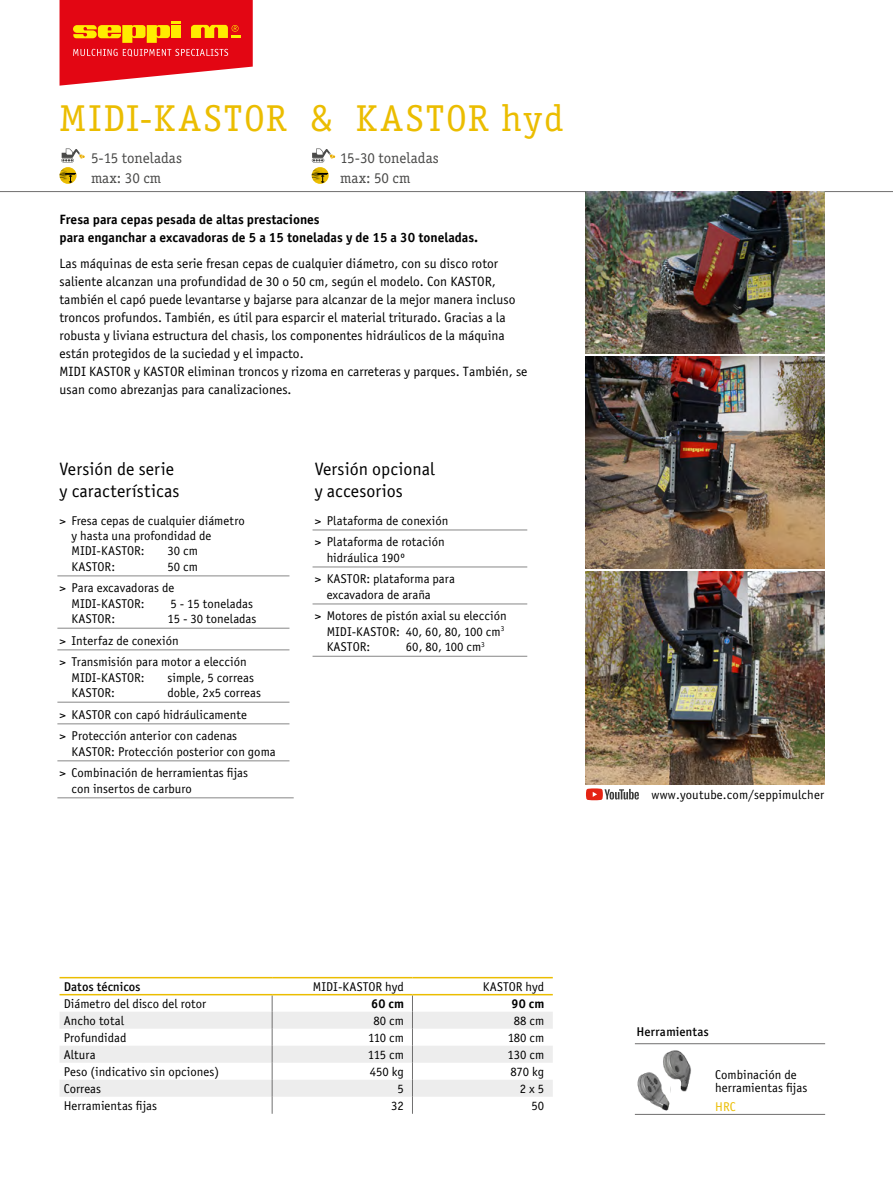
<style>
.page{position:relative;width:893px;height:1191px;background:#fff}
.page>*{position:absolute;margin:0;border:0;box-sizing:border-box;transform-origin:0 0}
.t1{font:37.5px "Officina Serif ITC";letter-spacing:.055em;color:#ebbd00}
.t2{font:18px/21.6px "Officina Sans Book ITC";color:#000}
.t3{font:15px/19.5px "Officina Serif ITC";color:#4a4a49}
.t4{font:13.5px/18px "Officina Sans Book ITC";color:#000}
.t5{font:13.5px/18px "Officina Sans Bold ITC";color:#000}
.t6{font:12.75px/21.8px "Officina Sans Book ITC";color:#000}
.t7{font:12.75px "Officina Sans Medium ITC";color:#000}
.t8{font:12.75px "Officina Sans Bold ITC";color:#000}
.t9{font:12.75px "Officina Sans Book ITC";color:#ebbd00}
</style>
<div class="page">
<svg style="left:60px;top:0;width:193px;height:86px;background:#e93f30"></svg>
<hr style="left:0;top:191px;width:893px;height:1px;background:#706f6f">
<img style="left:586px;top:356px;width:238px;height:213px">
<img style="left:586px;top:192px;width:238px;height:161px">
<svg style="left:586px;top:788px;width:53px;height:12px"></svg>
<img style="left:586px;top:571px;width:238px;height:213px">
<hr style="left:635px;top:1114px;width:190px;height:1px;background:#706f6f">
<hr style="left:635px;top:1043px;width:190px;height:1px;background:#706f6f">
<img style="left:637px;top:1072px;width:33px;height:39px">
<img style="left:662px;top:1050px;width:29px;height:43px">
<hr style="left:61px;top:158px;width:13px;height:4px;background:#b4b4b3;border-radius:2px">
<svg style="left:62px;top:148px;width:23px;height:14px"></svg>
<svg style="left:312px;top:148px;width:23px;height:14px"></svg>
<svg style="left:312px;top:167px;width:17px;height:17px"></svg>
<img style="left:312px;top:167px;width:10px;height:16px">
<svg style="left:317px;top:173px;width:11px;height:10px"></svg>
<svg style="left:60px;top:167px;width:17px;height:17px"></svg>
<img style="left:60px;top:167px;width:10px;height:16px">
<svg style="left:65px;top:173px;width:11px;height:10px"></svg>
<hr style="left:57px;top:575px;width:232px;height:1px;background:#878787">
<hr style="left:57px;top:628px;width:232px;height:1px;background:#878787">
<hr style="left:57px;top:649px;width:232px;height:1px;background:#878787">
<hr style="left:57px;top:702px;width:232px;height:1px;background:#878787">
<hr style="left:57px;top:723px;width:232px;height:1px;background:#878787">
<hr style="left:57px;top:760px;width:232px;height:1px;background:#878787">
<hr style="left:57px;top:797px;width:237px;height:1px;background:#878787">
<hr style="left:313px;top:530px;width:214px;height:1px;background:#878787">
<hr style="left:313px;top:567px;width:214px;height:1px;background:#878787">
<hr style="left:313px;top:603px;width:214px;height:1px;background:#878787">
<hr style="left:313px;top:656px;width:214px;height:1px;background:#878787">
<svg style="left:60px;top:995px;width:493px;height:118px"></svg>
<hr style="left:60px;top:977px;width:212px;height:1px;background:#ebbd00">
<hr style="left:272px;top:977px;width:140px;height:1px;background:#ebbd00">
<hr style="left:412px;top:977px;width:141px;height:1px;background:#ebbd00">
<hr style="left:60px;top:994px;width:212px;height:1px;background:#ebbd00">
<hr style="left:272px;top:994px;width:140px;height:1px;background:#ebbd00">
<hr style="left:412px;top:994px;width:141px;height:1px;background:#ebbd00">
<h1 class="t1" style="left:60px;top:95px;width:505px">MIDI-KASTOR &amp; KASTOR hyd</h1>
<p class="t3" style="left:91px;top:148px;width:93px">5-15 toneladas max: 30 cm</p>
<p class="t3" style="left:340px;top:148px;width:100px">15-30 toneladas max: 50 cm</p>
<p class="t5" style="left:60px;top:209px;width:420px">Fresa para cepas pesada de altas prestaciones<br>para enganchar a excavadoras de 5 a 15 toneladas y de 15 a 30 toneladas.</p>
<p class="t4" style="left:60px;top:254px;width:470px">Las máquinas de esta serie fresan cepas de cualquier diámetro, con su disco rotor saliente alcanzan una profundidad de 30 o 50 cm, según el modelo. Con KASTOR, también el capó puede levantarse y bajarse para alcanzar de la mejor manera incluso troncos profundos. También, es útil para esparcir el material triturado. Gracias a la robusta y liviana estructura del chasis, los componentes hidráulicos de la máquina están protegidos de la suciedad y el impacto.<br>MIDI KASTOR y KASTOR eliminan troncos y rizoma en carreteras y parques. También, se usan como abrezanjas para canalizaciones.</p>
<h2 class="t2" style="left:60px;top:457px;width:121px">Versión de serie y características</h2>
<p class="t6" style="left:72px;top:512px;width:175px;line-height:15.3px;text-indent:-12px">&gt; Fresa cepas de cualquier diámetro y hasta una profondidad de<br>MIDI-KASTOR:</p>
<p class="t6" style="left:168px;top:539px;width:32px">30 cm</p>
<p class="t6" style="left:72px;top:555px;width:45px">KASTOR:</p>
<p class="t6" style="left:60px;top:555px;width:140px;text-indent:108px">50 cm &gt; Para excavadoras de</p>
<p class="t6" style="left:72px;top:592px;width:75px">MIDI-KASTOR:</p>
<p class="t6" style="left:170px;top:592px;width:84px">5 - 15 toneladas</p>
<p class="t6" style="left:72px;top:607px;width:45px">KASTOR:</p>
<p class="t6" style="left:60px;top:607px;width:198px;text-indent:108px">15 - 30 toneladas &gt; Interfaz de conexión<br>&gt; Transmisión para motor a elección</p>
<p class="t6" style="left:71px;top:666px;width:75px">MIDI-KASTOR:</p>
<p class="t6" style="left:167px;top:666px;width:88px">simple, 5 correas</p>
<p class="t6" style="left:71px;top:681px;width:45px">KASTOR:</p>
<p class="t6" style="left:59px;top:681px;width:203px;text-indent:108px">doble, 2x5 correas &gt; KASTOR con capó hidráulicamente<br>&gt; Protección anterior con cadenas</p>
<p class="t6" style="left:59px;top:740px;width:218px;text-indent:12px">KASTOR: Protección posterior con goma &gt; Combinación de herramientas fijas</p>
<p class="t6" style="left:71px;top:777px;width:122px">con insertos de carburo</p>
<h2 class="t2" style="left:315px;top:457px;width:122px">Versión opcional y accesorios</h2>
<p class="t6" style="left:315px;top:509px;width:135px">&gt; Plataforma de conexión &gt; Plataforma de rotación</p>
<p class="t6" style="left:315px;top:546px;width:142px;text-indent:12px">hidráulica 190º<br>&gt; KASTOR: plataforma para</p>
<p class="t6" style="left:315px;top:583px;width:194px;text-indent:12px">excavadora de araña<br>&gt; Motores de pistón axial su elección</p>
<p class="t6" style="left:327px;top:623px;width:179px;line-height:15.3px">MIDI-KASTOR: 40, 60, 80, 100 cm<sup>3<br></sup>KASTOR:</p>
<p class="t6" style="left:406px;top:635px;width:81px">60, 80, 100 cm<sup>3</sup></p>
<p class="t7" style="left:64px;top:977px;width:78px">Datos técnicos</p>
<p class="t6" style="left:313px;top:975px;width:93px">MIDI-KASTOR hyd</p>
<p class="t6" style="left:483px;top:975px;width:63px">KASTOR hyd</p>
<p class="t6" style="left:64px;top:992px;width:144px">Diámetro del disco del rotor</p>
<p class="t8" style="left:371px;top:995px;width:34px">60 cm</p>
<p class="t8" style="left:512px;top:995px;width:34px">90 cm</p>
<p class="t6" style="left:64px;top:1009px;width:62px">Ancho total</p>
<p class="t6" style="left:373px;top:1009px;width:32px">80 cm</p>
<p class="t6" style="left:514px;top:1009px;width:32px">88 cm</p>
<p class="t6" style="left:64px;top:1026px;width:64px">Profundidad</p>
<p class="t6" style="left:368px;top:1026px;width:37px">110 cm</p>
<p class="t6" style="left:508px;top:1026px;width:38px">180 cm</p>
<p class="t6" style="left:64px;top:1043px;width:33px">Altura</p>
<p class="t6" style="left:368px;top:1043px;width:37px">115 cm</p>
<p class="t6" style="left:508px;top:1043px;width:38px">130 cm</p>
<p class="t6" style="left:64px;top:1060px;width:157px">Peso (indicativo sin opciones)</p>
<p class="t6" style="left:370px;top:1060px;width:36px">450 kg</p>
<p class="t6" style="left:510px;top:1060px;width:35px">870 kg</p>
<p class="t6" style="left:64px;top:1077px;width:39px">Correas</p>
<p class="t6" style="left:398px;top:1077px;width:8px">5</p>
<p class="t6" style="left:520px;top:1077px;width:26px">2 x 5</p>
<p class="t6" style="left:64px;top:1094px;width:95px">Herramientas fijas</p>
<p class="t6" style="left:391px;top:1094px;width:14px">32</p>
<p class="t6" style="left:532px;top:1094px;width:14px">50</p>
<p class="t6" style="left:652px;top:783px;width:174px">www.youtube.com/seppimulcher</p>
<p class="t7" style="left:636px;top:1023px;width:74px">Herramientas</p>
<p class="t6" style="left:715px;top:1067px;width:94px;line-height:13.5px">Combinación de herramientas fijas</p>
<p class="t9" style="left:715px;top:1097px;width:22px">HRC</p>
</div>
